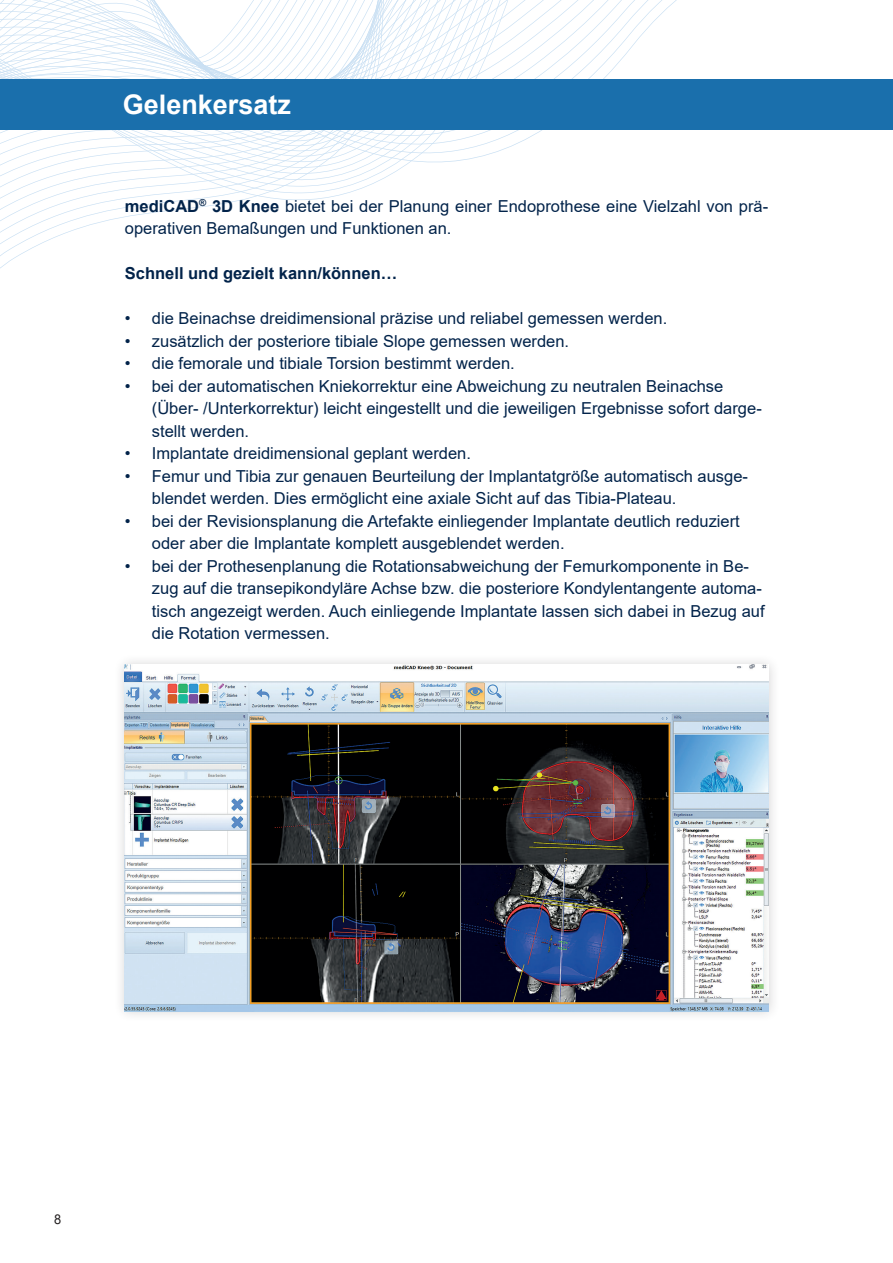
<style>
.page{position:relative;width:893px;height:1263px;background:#fff}
.page>*{position:absolute;margin:0;border:0;box-sizing:border-box;transform-origin:0 0}
.Überschrift_Header{font:700 27px "Arial";color:#fff}
.Hectec_-_Fliestext{font:16.5px/22.5px "Arial";color:#02234a}
.Hectec_-_Fliestext-2{font:700 16.5px "Arial";color:#02234a}
.t1{font:13.5px "Arial";color:#231f20;scale:.95 1}
.s1{font-weight:700}
</style>
<div class="page">
<svg style="left:0;top:0;width:643px;height:269px"></svg>
<div style="left:0;top:79px;width:893px;height:51px;background:#1a6fac"></div>
<div style="left:113px;top:653px;width:667px;height:370px;background:#231f20;opacity:.2"></div>
<img style="left:125px;top:665px;width:643px;height:346px">
<p class="Überschrift_Header" style="left:123px;top:86px;width:170px">Gelenkersatz</p>
<p class="Hectec_-_Fliestext" style="left:125px;top:194px;width:645px"><span class="s1">mediCAD</span><sup>®</sup> <span class="s1">3D Knee</span> bietet bei der Planung einer Endoprothese eine Vielzahl von prä&shy;operativen Bemaßungen und Funktionen an.</p>
<p class="Hectec_-_Fliestext-2" style="left:125px;top:262px;width:274px">Schnell und gezielt kann/können…</p>
<p class="Hectec_-_Fliestext" style="left:125px;top:307px;width:544px">• die Beinachse dreidimensional präzise und reliabel gemessen werden.</p>
<p class="Hectec_-_Fliestext" style="left:125px;top:329px;width:446px">• zusätzlich der posteriore tibiale Slope gemessen werden.</p>
<p class="Hectec_-_Fliestext" style="left:125px;top:352px;width:391px">• die femorale und tibiale Torsion bestimmt werden.</p>
<p class="Hectec_-_Fliestext" style="left:152px;top:374px;width:611px;text-indent:-27px">• bei der automatischen Kniekorrektur eine Abweichung zu neutralen Beinachse (Über- /Unterkorrektur) leicht eingestellt und die jeweiligen Ergebnisse sofort darge&shy;stellt werden.</p>
<p class="Hectec_-_Fliestext" style="left:125px;top:442px;width:348px">• Implantate dreidimensional geplant werden.</p>
<p class="Hectec_-_Fliestext" style="left:152px;top:464px;width:598px;text-indent:-27px">• Femur und Tibia zur genauen Beurteilung der Implantatgröße automatisch ausge&shy;blendet werden. Dies ermöglicht eine axiale Sicht auf das Tibia-Plateau.</p>
<p class="Hectec_-_Fliestext" style="left:152px;top:509px;width:589px;text-indent:-27px">• bei der Revisionsplanung die Artefakte einliegender Implantate deutlich reduziert oder aber die Implantate komplett ausgeblendet werden.</p>
<p class="Hectec_-_Fliestext" style="left:152px;top:554px;width:614px;text-indent:-27px">• bei der Prothesenplanung die Rotationsabweichung der Femurkomponente in Be&shy;zug auf die transepikondyläre Achse bzw. die posteriore Kondylentangente automa&shy;tisch angezeigt werden. Auch einliegende Implantate lassen sich dabei in Bezug auf die Rotation vermessen.</p>
<p class="t1" style="left:54px;top:1210px;width:9px">8</p>
</div>
